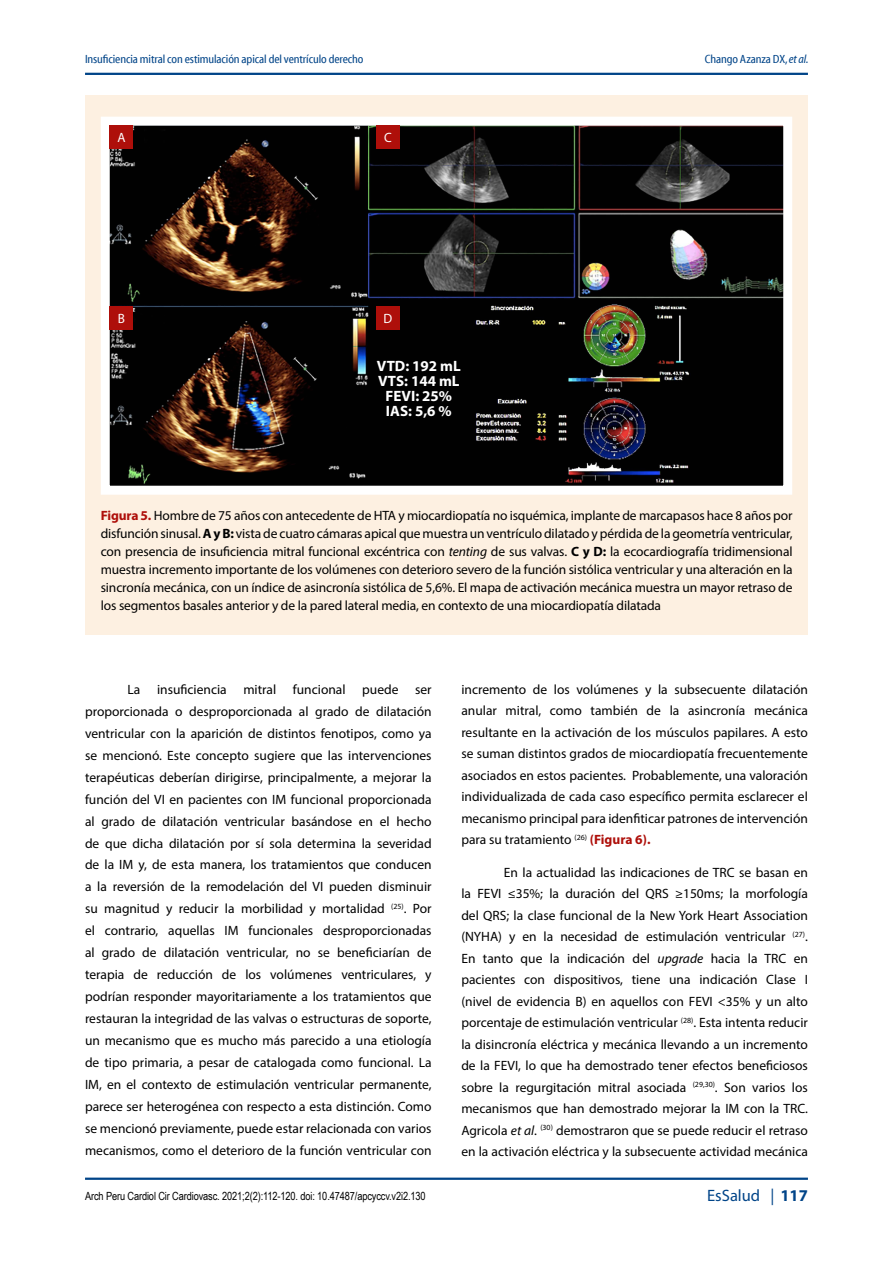
<style>
.page{position:relative;width:893px;height:1263px;background:#fff}
.page>*{position:absolute;margin:0;border:0;box-sizing:border-box;transform-origin:0 0}
.t1{font:16.5px "Myriad Pro";color:#048}
.t2{font:700 15px/15px "Myriad Pro";color:#fff;text-align:center}
.t3{font:13.5px/22px "Myriad Pro";color:#000;text-align:justify}
.t4{font:13.5px "Myriad Pro";color:#fff}
.t5{font:12px "Myriad Cn Web";letter-spacing:-.01em;color:#048}
.t6{font:11.25px "Arial Narrow";letter-spacing:-.01em;color:#000}
.s1{font-family:"Myriad Cn It Web"}
.s2{font-weight:700;color:#ae0f0a}
.s3{font-weight:700}
.s4{font-style:italic}
</style>
<div class="page">
<hr style="left:85px;top:73px;width:723px;height:2px;background:#048">
<hr style="left:85px;top:1177px;width:723px;height:3px;background:#048">
<div style="left:85px;top:96px;width:723px;height:539px;background:#fdf0e1"></div>
<img style="left:111px;top:127px;width:671px;height:358px">
<div style="left:101px;top:117px;width:691px;height:378px;border:9px solid #fff"></div>
<div style="left:110px;top:126px;width:23px;height:23px;background:#ae0f0a"></div>
<div style="left:376px;top:126px;width:24px;height:23px;background:#ae0f0a"></div>
<div style="left:110px;top:306px;width:23px;height:24px;background:#ae0f0a"></div>
<div style="left:376px;top:306px;width:24px;height:24px;background:#ae0f0a"></div>
<p class="t5" style="left:85px;top:53px;width:280px">Insuficiencia mitral con estimulación apical del ventrículo derecho</p>
<p class="t5" style="left:705px;top:53px;width:105px">Chango Azanza DX, <span class="s1">et al.</span></p>
<p class="t4" style="left:117px;top:129px;width:10px">A</p>
<p class="t4" style="left:384px;top:129px;width:9px">C</p>
<p class="t4" style="left:118px;top:310px;width:9px">B</p>
<p class="t4" style="left:384px;top:310px;width:10px">D</p>
<p class="t2" style="left:377px;top:358px;width:86px">VTD: 192 mL<br>VTS: 144 mL<br>FEVI: 25%<br>IAS: 5,6 %</p>
<p class="t3" style="left:101px;top:506px;width:693px;line-height:18px"><span class="s2">Figura 5.</span> Hombre de 75 años con antecedente de HTA y miocardiopatía no isquémica, implante de marcapasos hace 8 años por disfunción sinusal. <span class="s3">A y B:</span> vista de cuatro cámaras apical que muestra un ventrículo dilatado y pérdida de la geometría ventricular, con presencia de insuficiencia mitral funcional excéntrica con <span class="s4">tenting</span> de sus valvas. <span class="s3">C y D:</span> la ecocardiografía tridimensional muestra incremento importante de los volúmenes con deterioro severo de la función sistólica ventricular y una alteración en la sincronía mecánica, con un índice de asincronía sistólica de 5,6%. El mapa de activación mecánica muestra un mayor retraso de los segmentos basales anterior y de la pared lateral media, en contexto de una miocardiopatía dilatada</p>
<p class="t3" style="left:85px;top:678px;width:348px;text-indent:43px">La insuficiencia mitral funcional puede ser proporcionada o desproporcionada al grado de dilatación ventricular con la aparición de distintos fenotipos, como ya se mencionó. Este concepto sugiere que las intervenciones terapéuticas deberían dirigirse, principalmente, a mejorar la función del VI en pacientes con IM funcional proporcionada al grado de dilatación ventricular basándose en el hecho de que dicha dilatación por sí sola determina la severidad de la IM y, de esta manera, los tratamientos que conducen a la reversión de la remodelación del VI pueden disminuir su magnitud y reducir la morbilidad y mortalidad <sup>(25)</sup>. Por el contrario, aquellas IM funcionales desproporcionadas al grado de dilatación ventricular, no se beneficiarían de terapia de reducción de los volúmenes ventriculares, y podrían responder mayoritariamente a los tratamientos que restauran la integridad de las valvas o estructuras de soporte, un mecanismo que es mucho más parecido a una etiología de tipo primaria, a pesar de catalogada como funcional. La IM, en el contexto de estimulación ventricular permanente, parece ser heterogénea con respecto a esta distinción. Como se mencionó previamente, puede estar relacionada con varios mecanismos, como el deterioro de la función ventricular con</p>
<p class="t3" style="left:461px;top:678px;width:348px;line-height:21.5px">incremento de los volúmenes y la subsecuente dilatación anular mitral, como también de la asincronía mecánica resultante en la activación de los músculos papilares. A esto se suman distintos grados de miocardiopatía frecuentemente asociados en estos pacientes. Probablemente, una valoración individualizada de cada caso específico permita esclarecer el mecanismo principal para idenfiticar patrones de intervención para su tratamiento <sup>(26)</sup> <span class="s2">(Figura 6).</span></p>
<p class="t3" style="left:461px;top:861px;width:348px;line-height:21.5px;text-indent:43px">En la actualidad las indicaciones de TRC se basan en la FEVI ≤35%; la duración del QRS ≥150ms; la morfología del QRS; la clase funcional de la New York Heart Association (NYHA) y en la necesidad de estimulación ventricular <sup>(27)</sup>.<br>En tanto que la indicación del <span class="s4">upgrade</span> hacia la TRC en pacientes con dispositivos, tiene una indicación Clase I (nivel de evidencia B) en aquellos con FEVI &lt;35% y un alto porcentaje de estimulación ventricular <sup>(28)</sup>. Esta intenta reducir la disincronía eléctrica y mecánica llevando a un incremento de la FEVI, lo que ha demostrado tener efectos beneficiosos sobre la regurgitación mitral asociada <sup>(29,30)</sup>. Son varios los mecanismos que han demostrado mejorar la IM con la TRC.<br>Agricola <span class="s4">et al</span>. <sup>(30)</sup> demostraron que se puede reducir el retraso en la activación eléctrica y la subsecuente actividad mecánica</p>
<p class="t6" style="left:85px;top:1188px;width:342px">Arch Peru Cardiol Cir Cardiovasc. 2021;2(2):112-120. doi: 10.47487/apcyccv.v2i2.130</p>
<p class="t1" style="left:707px;top:1185px;width:102px">EsSalud | <span class="s3">117</span></p>
</div>
